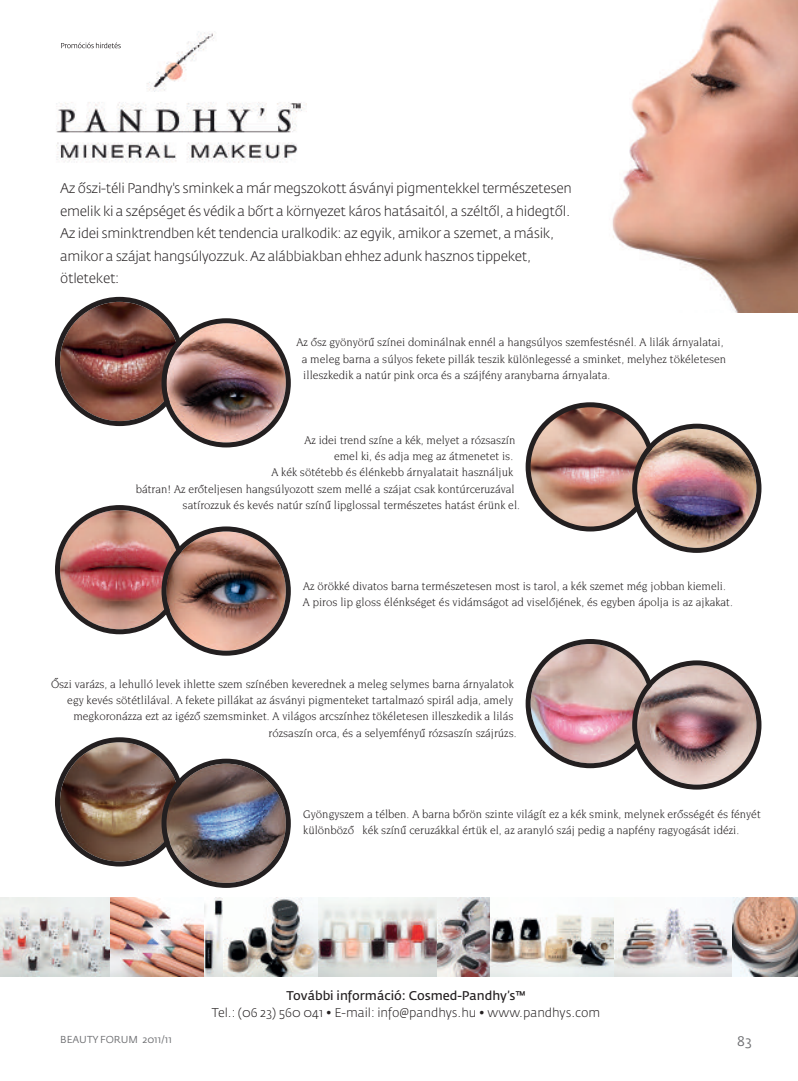
<style>
.page{position:relative;width:798px;height:1081px;background:#fff}
.page>*{position:absolute;margin:0;border:0;box-sizing:border-box;transform-origin:0 0}
.t1{font:300 13.75px/22.5px "Fedra Sans Pro";letter-spacing:-.02em;color:#231f20}
.t2{font:13.75px "Fedra Sans Pro";color:#6c6d70}
.t3{font:300 12.5px "Fedra Sans Pro";color:#231f20}
.t4{font:600 12.5px "Fedra Sans Pro";color:#231f20}
.t5{font:11.88px/16.2px "Novarese";color:#231f20;scale:.96 1}
.t6{font:10px "Fedra Sans Pro";color:#6c6d70}
</style>
<div class="page">
<img style="left:56px;top:31px;width:250px;height:132px">
<img style="left:61px;top:42px;width:57px;height:6px">
<img style="left:612px;top:0;width:185px;height:312px">
<img style="left:55px;top:297px;width:236px;height:150px">
<img style="left:525px;top:402px;width:236px;height:151px">
<img style="left:55px;top:505px;width:236px;height:151px">
<img style="left:525px;top:639px;width:236px;height:150px">
<img style="left:489px;top:897px;width:125px;height:79px">
<img style="left:731px;top:897px;width:66px;height:79px">
<img style="left:0;top:897px;width:110px;height:79px">
<img style="left:110px;top:897px;width:94px;height:79px">
<svg style="left:204px;top:897px;width:19px;height:79px"></svg>
<img style="left:223px;top:897px;width:96px;height:79px">
<svg style="left:614px;top:897px;width:117px;height:79px"></svg>
<img style="left:319px;top:897px;width:118px;height:79px">
<img style="left:437px;top:897px;width:52px;height:79px">
<img style="left:55px;top:737px;width:236px;height:151px">
<p class="t1" style="left:60px;top:179px;width:512px">Az őszi-téli Pandhy's sminkek a már megszokott ásványi pigmentekkel természetesen emelik ki a szépséget és védik a bőrt a környezet káros hatásaitól, a széltől, a hidegtől.<br>Az idei sminktrendben két tendencia uralkodik: az egyik, amikor a szemet, a másik, amikor a szájat hangsúlyozzuk.Az alábbiakban ehhez adunk hasznos tippeket, ötleteket:</p>
<p class="t5" style="left:301px;top:334px;width:443px;text-indent:-5px">Az ôsz gyönyörû színei dominálnak ennél a hangsúlyos szemfestésnél. A lilák árnyalatai, a meleg barna a súlyos fekete pillák teszik különlegessé a sminket, melyhez tökéletesen illeszkedik a natúr pink orca és a szájfény aranybarna árnyalata.</p>
<p class="t5" style="left:304px;top:432px;width:221px">Az idei trend színe a kék, melyet a rózsaszín</p>
<p class="t5" style="left:334px;top:448px;width:188px">emel ki, és adja meg az átmenetet is.</p>
<p class="t5" style="left:271px;top:464px;width:253px">A kék sötétebb és élénkebb árnyalatait használjuk</p>
<p class="t5" style="left:136px;top:480px;width:396px">bátran! Az erôteljesen hangsúlyozott szem mellé a szájat csak kontúrceruzával</p>
<p class="t5" style="left:182px;top:497px;width:353px">satírozzuk és kevés natúr színû lipglossal természetes hatást érünk el.</p>
<p class="t5" style="left:303px;top:578px;width:449px">Az örökké divatos barna természetesen most is tarol, a kék szemet még jobban kiemeli.<br>A piros lip gloss élénkséget és vidámságot ad viselôjének, és egyben ápolja is az ajkakat.</p>
<p class="t5" style="left:51px;top:675px;width:486px;text-align:right">Ôszi varázs, a lehulló levek ihlette szem színében keverednek a meleg selymes barna árnyalatok egy kevés sötétlilával. A fekete pillákat az ásványi pigmenteket tartalmazó spirál adja, amely megkoronázza ezt az igézô szemsminket. A világos arcszínhez tökéletesen illeszkedik a lilás rózsaszín orca, és a selyemfényû rózsaszín szájrúzs.</p>
<p class="t5" style="left:303px;top:805px;width:478px">Gyöngyszem a télben. A barna bôrön szinte világít ez a kék smink, melynek erôsségét és fényét különbözô kék színû ceruzákkal értük el, az aranyló száj pedig a napfény ragyogását idézi.</p>
<p class="t6" style="left:60px;top:1035px;width:113px">BEAUTY FORUM 2011/11</p>
<p class="t4" style="left:286px;top:990px;width:240px">További információ: Cosmed-Pandhy’s™</p>
<p class="t3" style="left:212px;top:1008px;width:390px">Tel.: (06 23) 560 041 • E-mail: info@pandhys.hu • www.pandhys.com</p>
<p class="t2" style="left:737px;top:1036px;width:16px">83</p>
</div>
